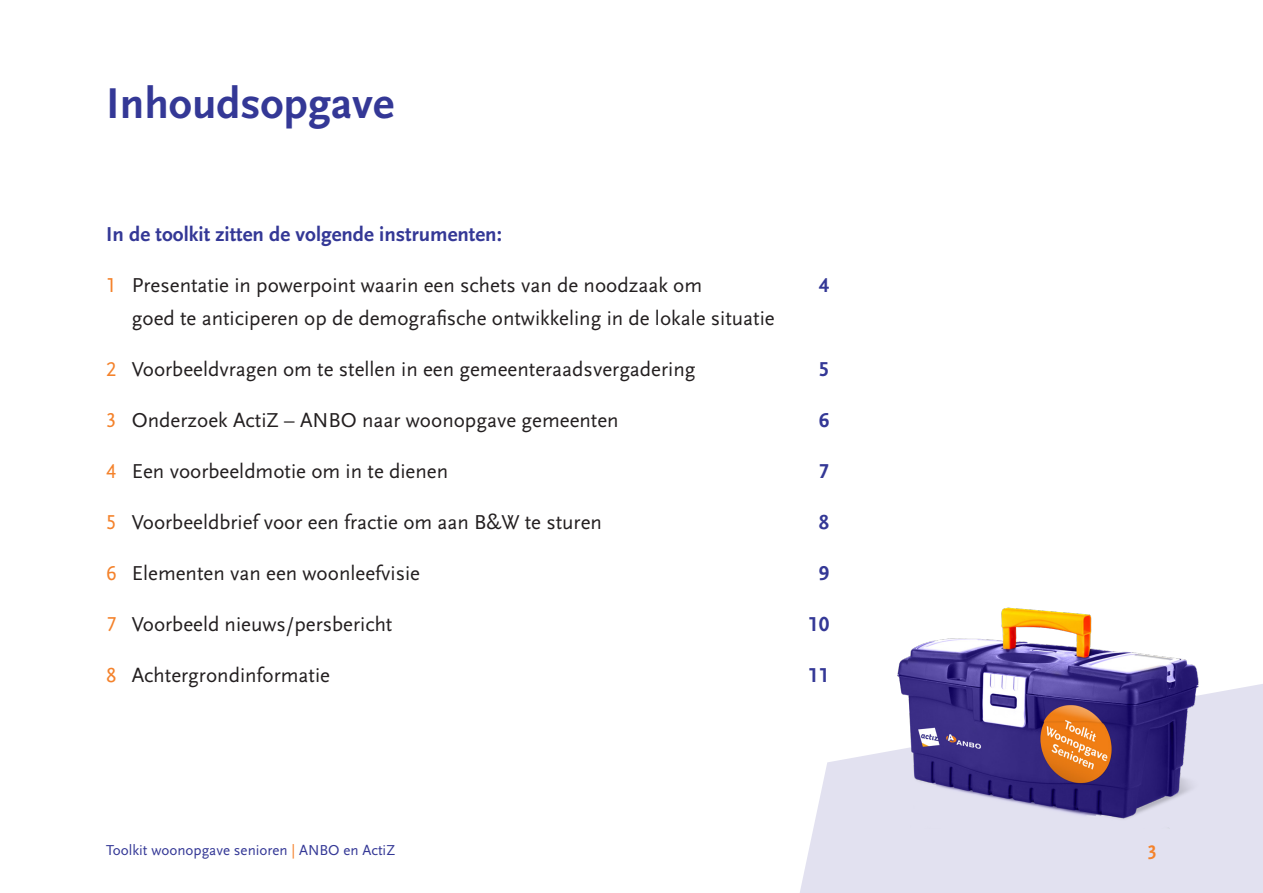
<style>
.page{position:relative;width:1263px;height:893px;background:#fff}
.page>*{position:absolute;margin:0;border:0;box-sizing:border-box;transform-origin:0 0}
.t1{font:700 45px "Scala Sans";color:#343896}
.t2{font:21px "Scala Sans";color:#231f20}
.t3{font:700 21px "Scala Sans";color:#343896}
.t4{font:700 21px "Scala Sans Figures";color:#343896}
.t5{font:700 19.5px "Scala Sans";color:#f4822b}
.t6{font:15px "Scala Sans";color:#343896}
.s1{font-family:"Scala Sans Caps";color:#f4822b}
.s2{color:#f4822b}
</style>
<div class="page">
<svg style="left:800px;top:684px;width:463px;height:209px;fill:#e2e1f0"></svg>
<img style="left:870px;top:607px;width:357px;height:221px">
<p class="t1" style="left:106px;top:79px;width:289px">Inhoudsopgave</p>
<p class="t3" style="left:106px;top:223px;width:397px">In de toolkit zitten de volgende instrumenten:</p>
<p class="t2" style="left:106px;top:274px;width:597px"><span class="s1">1</span> Presentatie in powerpoint waarin een schets van de noodzaak om</p>
<p class="t4" style="left:819px;top:277px;width:12px">4</p>
<p class="t2" style="left:132px;top:307px;width:644px">goed te anticiperen op de demografische ontwikkeling in de lokale situatie</p>
<p class="t2" style="left:106px;top:358px;width:591px"><span class="s1">2</span> Voorbeeldvragen om te stellen in een gemeenteraadsvergadering</p>
<p class="t4" style="left:819px;top:361px;width:12px">5</p>
<p class="t2" style="left:106px;top:409px;width:514px"><span class="s1">3</span> Onderzoek ActiZ – ANBO naar woonopgave gemeenten</p>
<p class="t4" style="left:819px;top:412px;width:12px">6</p>
<p class="t2" style="left:106px;top:460px;width:343px"><span class="s1">4</span> Een voorbeeldmotie om in te dienen</p>
<p class="t4" style="left:819px;top:463px;width:12px">7</p>
<p class="t2" style="left:106px;top:511px;width:497px"><span class="s1">5</span> Voorbeeldbrief voor een fractie om aan B&amp;W te sturen</p>
<p class="t4" style="left:819px;top:514px;width:12px">8</p>
<p class="t2" style="left:106px;top:562px;width:315px"><span class="s1">6</span> Elementen van een woonleefvisie</p>
<p class="t4" style="left:819px;top:565px;width:12px">9</p>
<p class="t2" style="left:106px;top:613px;width:288px"><span class="s1">7</span> Voorbeeld nieuws/persbericht</p>
<p class="t4" style="left:808px;top:616px;width:22px">10</p>
<p class="t2" style="left:106px;top:664px;width:225px"><span class="s1">8</span> Achtergrondinformatie</p>
<p class="t4" style="left:808px;top:667px;width:22px">11</p>
<p class="t6" style="left:106px;top:842px;width:290px">Toolkit woonopgave senioren <span class="s2">|</span> ANBO en ActiZ</p>
<p class="t5" style="left:1148px;top:838px;width:10px">3</p>
</div>
